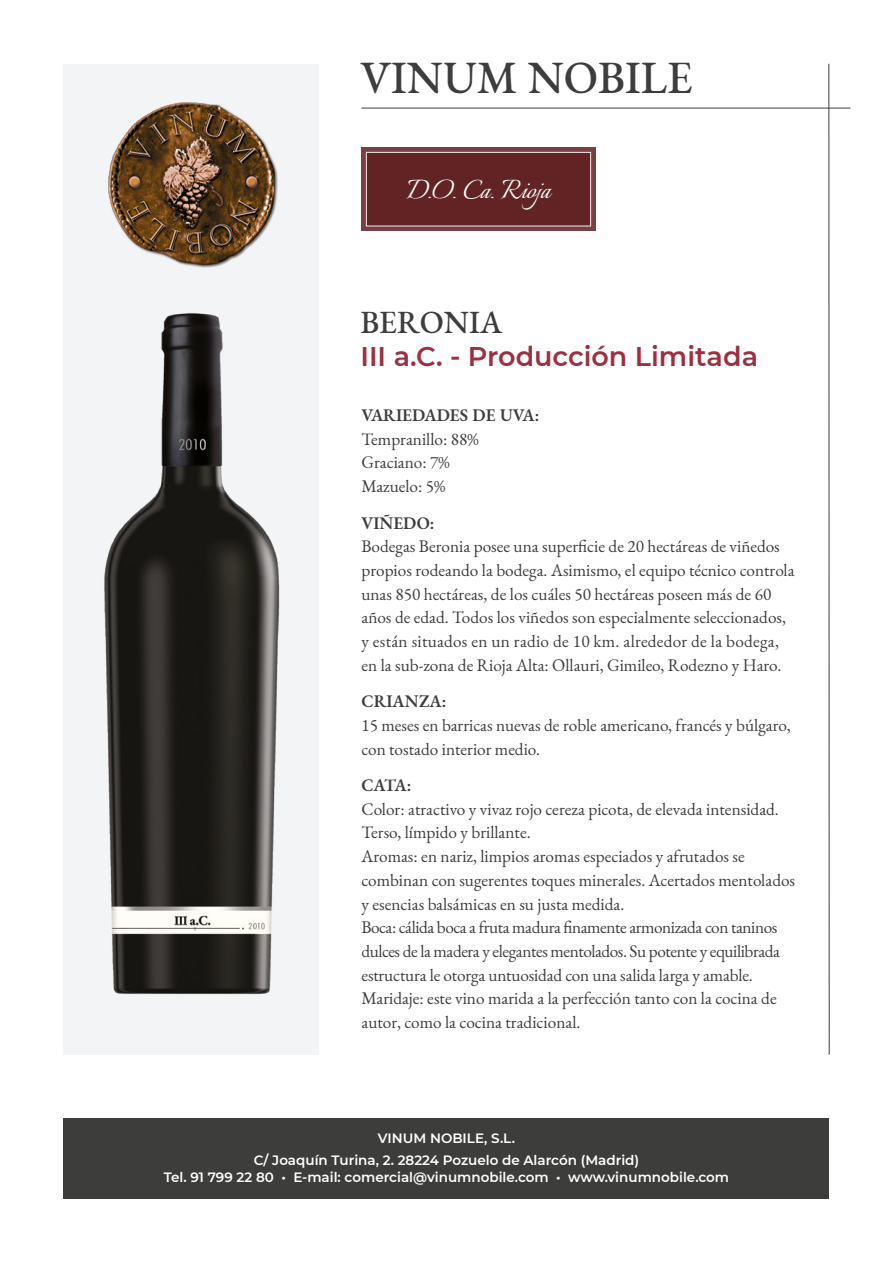
<style>
.page{position:relative;width:893px;height:1263px;background:#fff}
.page>*{position:absolute;margin:0;border:0;box-sizing:border-box;transform-origin:0 0}
.t1{font:500 45px "EB Garamond";color:#3d3d3c}
.t2{font:33.45px "Italianno";color:#fff}
.t3{font:500 31.5px "EB Garamond";color:#3d3d3c}
.t4{font:600 27px "Montserrat";color:#9e2f40}
.t5{font:17.25px/23.7px "EB Garamond";color:#3d3d3c}
.t6{font:17.25px/23.7px "EB Garamond";letter-spacing:-.025em;color:#3d3d3c}
.t7{font:600 17.25px "EB Garamond";color:#3d3d3c}
.t8{font:600 13.5px "Montserrat";color:#fff}
</style>
<div class="page">
<div style="left:64px;top:64px;width:255px;height:990px;background:#f3f4f5"></div>
<img style="left:104px;top:313px;width:176px;height:682px">
<div style="left:64px;top:1118px;width:765px;height:81px;background:#3d3d3c"></div>
<img style="left:108px;top:102px;width:170px;height:166px">
<hr style="left:829px;top:64px;width:1px;height:990px;background:#3d3d3c">
<hr style="left:361px;top:108px;width:489px;height:1px;background:#3d3d3c">
<svg style="left:361px;top:147px;width:234px;height:84px;background:#794345"></svg>
<div style="left:366px;top:152px;width:225px;height:75px;background:#5f1e20;border:1px solid #fff"></div>
<p class="t1" style="left:360px;top:49px;width:334px">VINUM NOBILE</p>
<p class="t2" style="left:406px;top:171px;width:153px">D.O. Ca. Rioja</p>
<p class="t3" style="left:360px;top:302px;width:143px">BERONIA</p>
<p class="t4" style="left:360px;top:337px;width:399px">III a.C. - Producción Limitada</p>
<p class="t7" style="left:361px;top:404px;width:179px">VARIEDADES DE UVA:</p>
<p class="t5" style="left:361px;top:427px;width:119px">Tempranillo: 88%</p>
<p class="t5" style="left:361px;top:451px;width:90px">Graciano: 7%</p>
<p class="t5" style="left:361px;top:474px;width:85px">Mazuelo: 5%</p>
<p class="t7" style="left:361px;top:511px;width:75px">VIÑEDO:</p>
<p class="t5" style="left:361px;top:535px;width:435px">Bodegas Beronia posee una superficie de 20 hectáreas de viñedos propios rodeando la bodega. Asimismo, el equipo técnico controla unas 850 hectáreas, de los cuáles 50 hectáreas poseen más de 60 años de edad. Todos los viñedos son especialmente seleccionados, y están situados en un radio de 10 km. alrededor de la bodega, en la sub-zona de Rioja Alta: Ollauri, Gimileo, Rodezno y Haro.</p>
<p class="t7" style="left:361px;top:690px;width:87px">CRIANZA:</p>
<p class="t5" style="left:361px;top:713px;width:431px">15 meses en barricas nuevas de roble americano, francés y búlgaro, con tostado interior medio.</p>
<p class="t7" style="left:361px;top:774px;width:52px">CATA:</p>
<p class="t5" style="left:361px;top:797px;width:419px">Color: atractivo y vivaz rojo cereza picota, de elevada intensidad.<br>Terso, límpido y brillante.</p>
<p class="t5" style="left:361px;top:844px;width:435px">Aromas: en nariz, limpios aromas especiados y afrutados se combinan con sugerentes toques minerales. Acertados mentolados y esencias balsámicas en su justa medida.</p>
<p class="t6" style="left:361px;top:916px;width:420px">Boca: cálida boca a fruta madura finamente armonizada con taninos dulces de la madera y elegantes mentolados. Su potente y equilibrada estructura le otorga untuosidad con una salida larga y amable.</p>
<p class="t5" style="left:361px;top:987px;width:417px">Maridaje: este vino marida a la perfección tanto con la cocina de autor, como la cocina tradicional.</p>
<p class="t8" style="left:378px;top:1129px;width:139px">VINUM NOBILE, S.L.</p>
<p class="t8" style="left:254px;top:1150px;width:387px">C/ Joaquín Turina, 2. 28224 Pozuelo de Alarcón (Madrid)</p>
<p class="t8" style="left:164px;top:1167px;width:567px">Tel. 91 799 22 80 • E-mail: comercial@vinumnobile.com • www.vinumnobile.com</p>
</div>
